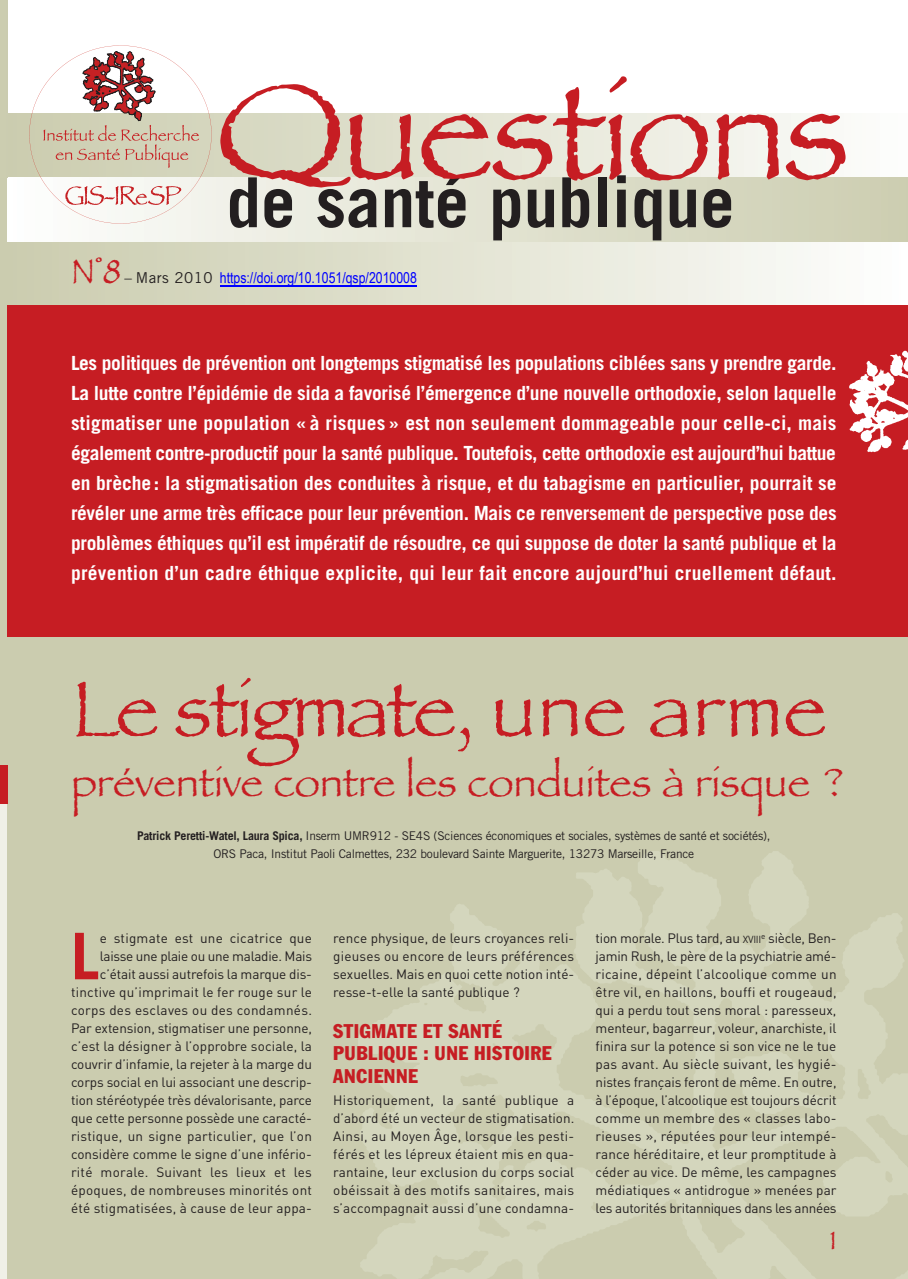
<style>
.page{position:relative;width:908px;height:1279px;background:#fff}
.page>*{position:absolute;margin:0;border:0;box-sizing:border-box;transform-origin:0 0}
.t1{font:142.5px "Papyrus";letter-spacing:-.025em;color:#c61d23}
.t2{font:81px "Papyrus";letter-spacing:-.035em;color:#c61d23}
.t3{font:700 69px "Trade Gothic LT Std";color:#231f20}
.t4{font:700 64.35px "Trade Gothic LT Std";color:#c61d23}
.t5{font:42px "Papyrus";color:#c61d23}
.t6{font:36px "Papyrus";color:#c61d23}
.t7{font:27px "Papyrus";color:#c61d23}
.t8{font:700 19.5px/30px "Trade Gothic LT Std";letter-spacing:.015em;color:#fff;text-align:justify}
.t9{font:condensed 19.5px/22.5px "Franklin Gothic Std";letter-spacing:.025em;color:#c61d23}
.t10{font:15px "Arial Narrow";color:#00f}
.t11{font:15px "Trade Gothic LT Std";letter-spacing:.03em;color:#231f20}
.t12{font:13.5px/18px "DIN";color:#231f20;text-align:justify}
.t13{font:12px/18px "Trade Gothic LT Std";letter-spacing:-.02em;color:#231f20;text-align:center}
.s1{font-weight:700}
.s2{font-size:10.2px}
</style>
<div class="page">
<div style="left:0;top:0;width:7px;height:1278px;background:#cbccaf"></div>
<div style="left:0;top:765px;width:7px;height:513px;background:#f0f0e7"></div>
<div style="left:7px;top:305px;width:901px;height:973px;background:#cbccaf"></div>
<img style="left:358px;top:851px;width:550px;height:427px">
<svg style="left:7px;top:113px;width:816px;height:64px;background:#e5e5d6"></svg>
<div style="left:7px;top:241px;width:893px;height:64px;background:linear-gradient(to right,#cacbad,#fdfdfb)"></div>
<div style="left:7px;top:177px;width:901px;height:64px;background:linear-gradient(to right,#fdfefc,#cbccaf)"></div>
<div style="left:7px;top:305px;width:901px;height:331px;background:#c61d23"></div>
<img style="left:849px;top:350px;width:59px;height:103px">
<div style="left:0;top:765px;width:7px;height:38px;background:#c61d23"></div>
<svg style="left:29px;top:45px;width:182px;height:179px"></svg>
<hr style="left:220px;top:285px;width:196px;height:1px;background:#00f">
<h3 class="t6" style="left:71px;top:250px;width:52px">N°8</h3>
<p class="t11" style="left:124px;top:272px;width:90px">– Mars 2010</p>
<h1 class="t1" style="left:216px;top:45px;width:636px">Questions</h1>
<h3 class="t3" style="left:226px;top:177px;width:509px">de santé publique</h3>
<p class="t10" style="left:220px;top:267px;width:198px">https://doi.org/10.1051/qsp/2010008</p>
<p class="t8" style="left:71px;top:350px;width:767px">Les politiques de prévention ont longtemps stigmatisé les populations ciblées sans y prendre garde.<br>La lutte contre l’épidémie de sida a favorisé l’émergence d’une nouvelle orthodoxie, selon laquelle stigmatiser une population « à risques » est non seulement dommageable pour celle-ci, mais également contre-productif pour la santé publique. Toutefois, cette orthodoxie est aujourd’hui battue en brèche: la stigmatisation des conduites à risque, et du tabagisme en particulier, pourrait se révéler une arme très efficace pour leur prévention. Mais ce renversement de perspective pose des problèmes éthiques qu’il est impératif de résoudre, ce qui suppose de doter la santé publique et la prévention d’un cadre éthique explicite, qui leur fait encore aujourd’hui cruellement défaut.</p>
<h2 class="t2" style="left:71px;top:660px;width:757px">Le stigmate, une arme</h2>
<h3 class="t5" style="left:71px;top:756px;width:774px">préventive contre les conduites à risque ?</h3>
<p class="t13" style="left:137px;top:828px;width:635px"><span class="s1">Patrick Peretti-Watel, Laura Spica,</span> Inserm UMR912 - SE4S (Sciences économiques et sociales, systèmes de santé et sociétés),<br>ORS Paca, Institut Paoli Calmettes, 232 boulevard Sainte Marguerite, 13273 Marseille, France</p>
<h3 class="t4" style="left:71px;top:932px;width:30px">L</h3>
<p class="t12" style="left:71px;top:930px;width:242px;text-align:right">e stigmate est une cicatrice que laisse une plaie ou une maladie. Mais c’était aussi autrefois la marque dis&shy;tinctive qu’imprimait le fer rouge sur le corps des esclaves ou des condamnés.<br>Par extension, stigmatiser une personne, c’est la désigner à l’opprobre sociale, la couvrir d’infamie, la rejeter à la marge du corps social en lui associant une descrip&shy;tion stéréotypée très dévalorisante, parce que cette personne possède une caracté&shy;ristique, un signe particulier, que l’on considère comme le signe d’une infério&shy;rité morale. Suivant les lieux et les époques, de nombreuses minorités ont été stigmatisées, à cause de leur appa-</p>
<p class="t12" style="left:333px;top:930px;width:242px">rence physique, de leurs croyances reli&shy;gieuses ou encore de leurs préférences sexuelles. Mais en quoi cette notion inté&shy;resse-t-elle la santé publique ?</p>
<h3 class="t9" style="left:333px;top:1019px;width:220px">STIGMATE ET SANTÉ<br>PUBLIQUE : UNE HISTOIRE<br>ANCIENNE</h3>
<p class="t12" style="left:333px;top:1092px;width:242px">Historiquement, la santé publique a d’abord été un vecteur de stigmatisation.<br>Ainsi, au Moyen Âge, lorsque les pesti&shy;férés et les lépreux étaient mis en qua&shy;rantaine, leur exclusion du corps social obéissait à des motifs sanitaires, mais s’accompagnait aussi d’une condamna-</p>
<p class="t12" style="left:595px;top:930px;width:242px">tion morale. Plus tard, au <span class="s2">XVIII</span><sup>e</sup> siècle, Ben&shy;jamin Rush, le père de la psychiatrie amé&shy;ricaine, dépeint l’alcoolique comme un être vil, en haillons, bouffi et rougeaud, qui a perdu tout sens moral : paresseux, menteur, bagarreur, voleur, anarchiste, il finira sur la potence si son vice ne le tue pas avant. Au siècle suivant, les hygié&shy;nistes français feront de même. En outre, à l’époque, l’alcoolique est toujours décrit comme un membre des « classes labo&shy;rieuses », réputées pour leur intempé&shy;rance héréditaire, et leur promptitude à céder au vice. De même, les campagnes médiatiques « antidrogue » menées par les autorités britanniques dans les années</p>
<h3 class="t7" style="left:830px;top:1223px;width:8px">1</h3>
</div>
